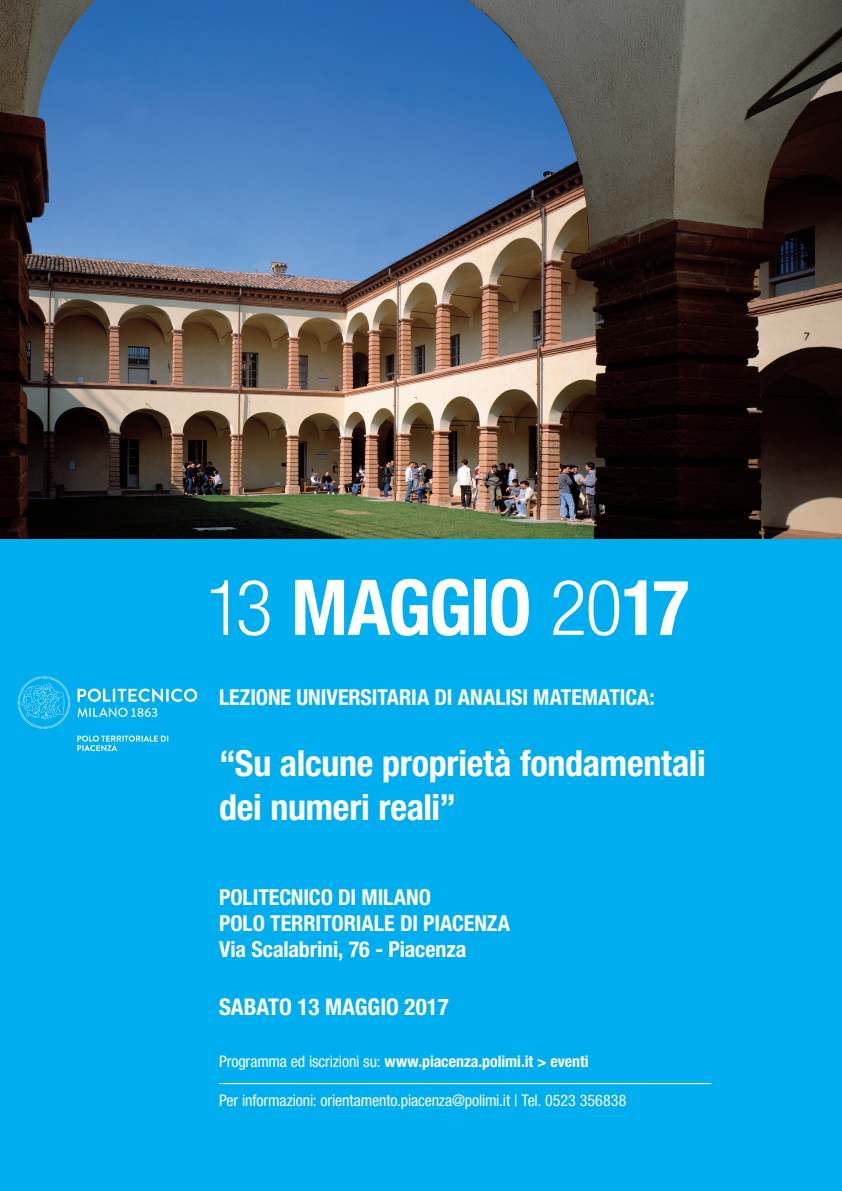
<style>
.page{position:relative;width:842px;height:1191px;background:#fff}
.page>*{position:absolute;margin:0;border:0;box-sizing:border-box;transform-origin:0 0}
.t1{font:700 condensed 77px "Helvetica Neue LT Std";letter-spacing:-.025em;color:#fff}
.t2{font:700 condensed 36px/43.2px "Helvetica Neue LT Std";letter-spacing:-.01em;color:#fff}
.t3{font:700 condensed 23px "Helvetica Neue LT Std";color:#fff}
.t4{font:700 condensed 22px "Helvetica Neue LT Std";letter-spacing:-.005em;color:#fff}
.t5{font:condensed 16px "Helvetica Neue LT Std";letter-spacing:-.01em;color:#fff}
.t6{font:700 condensed 16px "Helvetica Neue LT Std";letter-spacing:-.005em;color:#fff}
.s1{font-weight:300}
.s2{font-weight:400}
</style>
<div class="page">
<div style="left:0;top:437px;width:842px;height:754px;background:#00aeef"></div>
<img style="left:0;top:0;width:842px;height:539px">
<hr style="left:219px;top:1083px;width:492px;height:1px;background:#fff">
<svg style="left:77px;top:688px;width:120px;height:29px"></svg>
<svg style="left:18px;top:676px;width:52px;height:53px"></svg>
<svg style="left:77px;top:735px;width:91px;height:16px"></svg>
<p class="t1" style="left:206px;top:561px;width:485px"><span class="s1">13</span> MAGGIO <span class="s1">20</span>17</p>
<p class="t4" style="left:219px;top:684px;width:437px">LEZIONE UNIVERSITARIA DI ANALISI MATEMATICA:</p>
<p class="t2" style="left:219px;top:741px;width:488px">“Su alcune proprietà fondamentali dei numeri reali”</p>
<p class="t4" style="left:219px;top:883px;width:214px">POLITECNICO DI MILANO</p>
<p class="t4" style="left:219px;top:909px;width:293px">POLO TERRITORIALE DI PIACENZA</p>
<p class="t4" style="left:219px;top:936px;width:249px">Via Scalabrini, 76 - Piacenza</p>
<p class="t3" style="left:219px;top:993px;width:231px">SABATO 13 MAGGIO 2017</p>
<p class="t6" style="left:219px;top:1051px;width:371px"><span class="s2">Programma ed iscrizioni su:</span> www.piacenza.polimi.it &gt; eventi</p>
<p class="t5" style="left:219px;top:1091px;width:409px">Per informazioni: orientamento.piacenza@polimi.it | Tel. 0523 356838</p>
</div>
